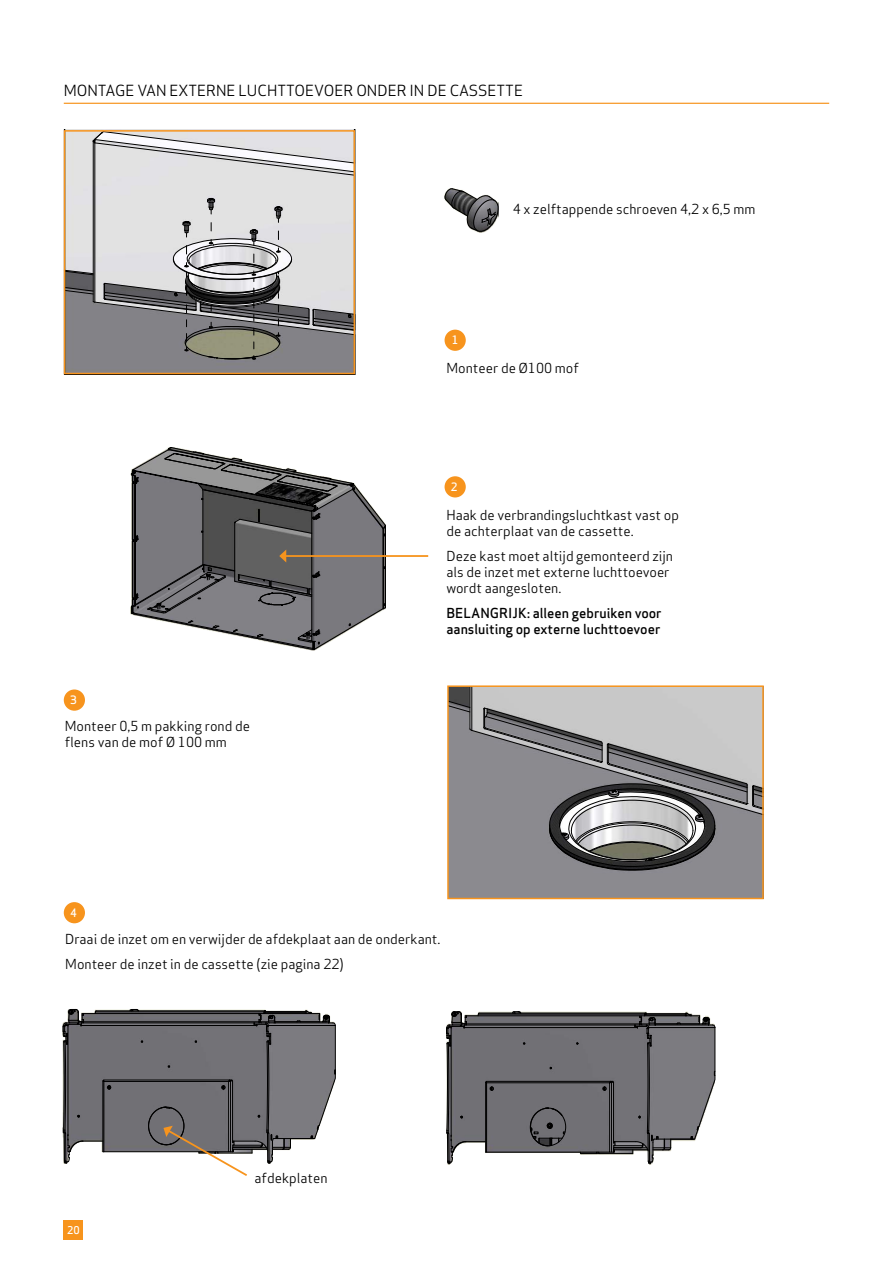
<style>
.page{position:relative;width:893px;height:1263px;background:#fff}
.page>*{position:absolute;margin:0;border:0;box-sizing:border-box;transform-origin:0 0}
.t1{font:15px "Apex Sans";color:#000}
.t2{font:13.5px/16.2px "Apex Sans";color:#000}
.t3{font:500 13.5px/16.2px "Apex Sans";color:#000}
.t4{font:500 11.25px "Apex Sans";color:#fff}
.t5{font:500 10.5px "Apex Sans";color:#fff}
.t6{font:9.15px "Arial";color:#000}
</style>
<div class="page">
<svg style="left:450px;top:688px;width:311px;height:208px;background:#949496"></svg>
<div style="left:447px;top:685px;width:317px;height:214px;border:2px solid #f7941d"></div>
<svg style="left:64px;top:129px;width:292px;height:245px;background:#b6b5b7"></svg>
<div style="left:64px;top:130px;width:291px;height:244px;border:2px solid #f7941d"></div>
<div style="left:445px;top:330px;width:21px;height:21px;background:#f7941d;border-radius:50%"></div>
<div style="left:445px;top:476px;width:21px;height:21px;background:#f7941d;border-radius:50%"></div>
<hr style="left:285px;top:555px;width:143px;height:2px;background:#f7941d">
<svg style="left:131px;top:447px;width:255px;height:203px"></svg>
<svg style="left:445px;top:188px;width:53px;height:44px"></svg>
<svg style="left:446px;top:1011px;width:270px;height:154px;background:#7d7c80"></svg>
<svg style="left:63px;top:1008px;width:273px;height:168px"></svg>
<div style="left:64px;top:689px;width:21px;height:22px;background:#f7941d;border-radius:50%"></div>
<div style="left:64px;top:902px;width:21px;height:21px;background:#f7941d;border-radius:50%"></div>
<div style="left:64px;top:1220px;width:19px;height:20px;background:#f7941d"></div>
<hr style="left:64px;top:103px;width:765px;height:1px;background:#f7941d">
<p class="t1" style="left:64px;top:79px;width:461px">MONTAGE VAN EXTERNE LUCHTTOEVOER ONDER IN DE CASSETTE</p>
<p class="t4" style="left:452px;top:330px;width:8px">1</p>
<p class="t2" style="left:513px;top:199px;width:244px">4 x zelftappende schroeven 4,2 x 6,5 mm</p>
<p class="t2" style="left:446px;top:359px;width:134px">Monteer de Ø100 mof</p>
<p class="t4" style="left:451px;top:477px;width:8px">2</p>
<p class="t4" style="left:70px;top:690px;width:8px">3</p>
<p class="t2" style="left:65px;top:716px;width:187px">Monteer 0,5 m pakking rond de flens van de mof Ø 100 mm</p>
<p class="t4" style="left:70px;top:903px;width:8px">4</p>
<p class="t2" style="left:446px;top:505px;width:234px">Haak de verbrandingsluchtkast vast op de achterplaat van de cassette.</p>
<p class="t2" style="left:446px;top:546px;width:228px">Deze kast moet altijd gemonteerd zijn als de inzet met externe luchttoevoer wordt aangesloten.</p>
<p class="t3" style="left:446px;top:603px;width:217px">BELANGRIJK: alleen gebruiken voor aansluiting op externe luchttoevoer</p>
<p class="t2" style="left:65px;top:925px;width:377px;line-height:24.8px">Draai de inzet om en verwijder de afdekplaat aan de onderkant.<br>Monteer de inzet in de cassette (zie pagina 22)</p>
<p class="t6" style="left:279px;top:969px;width:32px">VÆGT:</p>
<p class="t5" style="left:67px;top:1221px;width:14px">20</p>
<p class="t2" style="left:255px;top:1168px;width:74px">afdekplaten</p>
</div>
